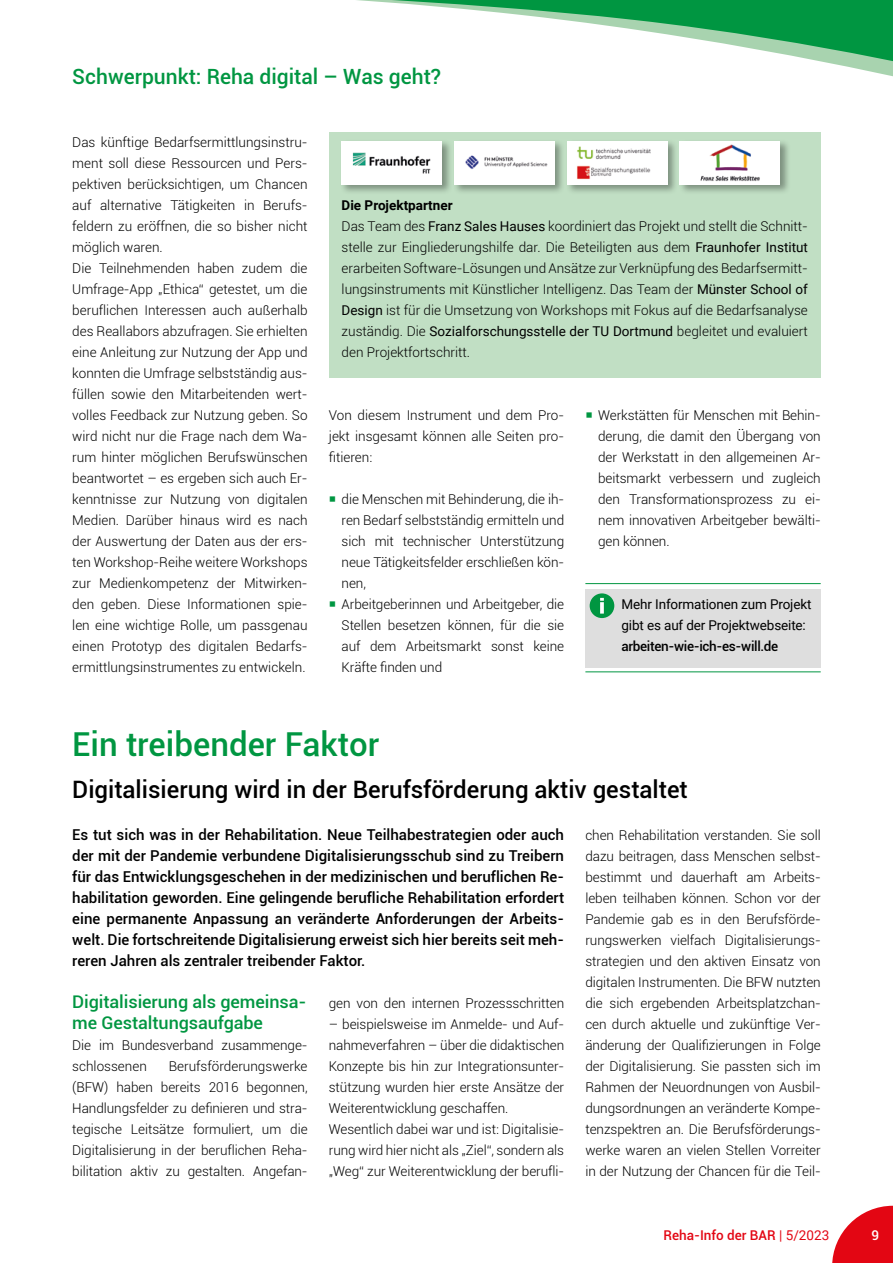
<style>
.page{position:relative;width:893px;height:1263px;background:#fff}
.page>*{position:absolute;margin:0;border:0;box-sizing:border-box;transform-origin:0 0}
.Headline{font:500 33px "Roboto";color:#009641}
.Subhead{font:500 24px "Roboto";color:#000}
.Rubrikentitel{font:500 21px "Roboto";color:#009641}
.Fließtext_9_pt_Block{font:500 17.55px/21px "Roboto";letter-spacing:-.005em;color:#009641}
.Vorspann{font:500 15px/21px "Roboto";color:#000;text-align:justify}
.Fließtext_9_pt_Block-2{font:300 13.5px/21px "Roboto";letter-spacing:-.005em;color:#000;text-align:justify}
.Infokasten{font:13.5px/21px "Roboto";letter-spacing:-.01em;color:#000}
.t1{font:500 13.5px "Roboto";color:#e30613}
.Fließtext_9_pt_Block-3{font:700 13.5px "Roboto";color:#000}
.t2{font:500 13.5px "Roboto";color:#fff}
.s1{font-weight:400}
.s2{color:#009641}
.s3{font-weight:500}
</style>
<div class="page">
<svg style="left:832px;top:1206px;width:61px;height:57px"></svg>
<svg style="left:357px;top:0;width:536px;height:77px"></svg>
<div style="left:585px;top:588px;width:236px;height:79px;background:#dedede"></div>
<hr style="left:585px;top:583px;width:236px;height:1px;background:#009641">
<hr style="left:585px;top:671px;width:236px;height:1px;background:#009641">
<div style="left:590px;top:593px;width:24px;height:25px;background:#009641;border-radius:50%"></div>
<svg style="left:600px;top:602px;width:4px;height:12px"></svg>
<svg style="left:600px;top:598px;width:4px;height:3px"></svg>
<div style="left:329px;top:133px;width:492px;height:245px;background:#c1dfc4"></div>
<div style="left:340px;top:139px;width:113px;height:56px;background:#000;opacity:.35"></div>
<img style="left:342px;top:141px;width:100px;height:43px">
<div style="left:453px;top:139px;width:112px;height:56px;background:#000;opacity:.35"></div>
<img style="left:454px;top:141px;width:100px;height:43px">
<div style="left:566px;top:139px;width:112px;height:56px;background:#000;opacity:.35"></div>
<img style="left:567px;top:141px;width:100px;height:43px">
<div style="left:678px;top:139px;width:113px;height:56px;background:#000;opacity:.35"></div>
<img style="left:680px;top:141px;width:100px;height:43px">
<h1 class="Rubrikentitel" style="left:72px;top:62px;width:370px">Schwerpunkt: Reha digital – Was geht?</h1>
<p class="Fließtext_9_pt_Block-2" style="left:72px;top:131px;width:237px">Das künftige Bedarfsermittlungsinstru&shy;ment soll diese Ressourcen und Pers&shy;pektiven berücksichtigen, um Chancen auf alternative Tätigkeiten in Berufs&shy;feldern zu eröffnen, die so bisher nicht möglich waren.</p>
<p class="Fließtext_9_pt_Block-2" style="left:72px;top:257px;width:237px">Die Teilnehmenden haben zudem die Umfrage-App „Ethica“ getestet, um die beruflichen Interessen auch außerhalb des Reallabors abzufragen. Sie erhielten eine Anleitung zur Nutzung der App und konnten die Umfrage selbstständig aus&shy;füllen sowie den Mitarbeitenden wert&shy;volles Feedback zur Nutzung geben. So wird nicht nur die Frage nach dem Wa&shy;rum hinter möglichen Berufswünschen beantwortet – es ergeben sich auch Er&shy;kenntnisse zur Nutzung von digitalen Medien. Darüber hinaus wird es nach der Auswertung der Daten aus der ers&shy;ten Workshop-Reihe weitere Workshops zur Medienkompetenz der Mitwirken&shy;den geben. Diese Informationen spie&shy;len eine wichtige Rolle, um passgenau einen Prototyp des digitalen Bedarfs&shy;ermittlungsinstrumentes zu entwickeln.</p>
<p class="Fließtext_9_pt_Block-3" style="left:342px;top:196px;width:113px">Die Projektpartner</p>
<p class="Fließtext_9_pt_Block-2" style="left:342px;top:215px;width:468px">Das Team des <span class="s1">Franz Sales Hauses</span> koordiniert das Projekt und stellt die Schnitt&shy;stelle zur Eingliederungshilfe dar. Die Beteiligten aus dem <span class="s1">Fraunhofer Institut </span>erarbeiten Software-Lösungen und Ansätze zur Verknüpfung des Bedarfsermitt&shy;lungsinstruments mit Künstlicher Intelligenz. Das Team der <span class="s1">Münster School of Design</span> ist für die Umsetzung von Workshops mit Fokus auf die Bedarfsanalyse zuständig. Die <span class="s1">Sozialforschungsstelle der TU Dortmund</span> begleitet und evaluiert den Projektfortschritt.</p>
<p class="Fließtext_9_pt_Block-2" style="left:329px;top:404px;width:237px">Von diesem Instrument und dem Pro&shy;jekt insgesamt können alle Seiten pro&shy;fitieren:</p>
<p class="Fließtext_9_pt_Block-2" style="left:329px;top:488px;width:237px"><span class="s2">○</span> die Menschen mit Behinderung, die ih-</p>
<p class="Fließtext_9_pt_Block-2" style="left:342px;top:509px;width:224px">ren Bedarf selbstständig ermitteln und sich mit technischer Unterstützung neue Tätigkeitsfelder erschließen kön&shy;nen,</p>
<p class="Fließtext_9_pt_Block-2" style="left:329px;top:593px;width:237px"><span class="s2">○</span> Arbeitgeberinnen und Arbeitgeber, die</p>
<p class="Fließtext_9_pt_Block-2" style="left:342px;top:614px;width:224px">Stellen besetzen können, für die sie auf dem Arbeitsmarkt sonst keine Kräfte finden und</p>
<p class="Fließtext_9_pt_Block-2" style="left:585px;top:404px;width:237px"><span class="s2">○</span> Werkstätten für Menschen mit Behin-</p>
<p class="Fließtext_9_pt_Block-2" style="left:598px;top:425px;width:224px">derung, die damit den Übergang von der Werkstatt in den allgemeinen Ar&shy;beitsmarkt verbessern und zugleich den Transformationsprozess zu ei&shy;nem innovativen Arbeitgeber bewälti&shy;gen können.</p>
<p class="Infokasten" style="left:621px;top:593px;width:191px">Mehr Informationen zum Projekt gibt es auf der Projektwebseite: <span class="s3">arbeiten-wie-ich-es-will.de</span></p>
<h3 class="Headline" style="left:72px;top:721px;width:309px">Ein treibender Faktor</h3>
<h2 class="Subhead" style="left:72px;top:773px;width:617px">Digitalisierung wird in der Berufsförderung aktiv gestaltet</h2>
<p class="Vorspann" style="left:72px;top:824px;width:493px">Es tut sich was in der Rehabilitation. Neue Teilhabestrategien oder auch der mit der Pandemie verbundene Digitalisierungsschub sind zu Treibern für das Entwicklungsgeschehen in der medizinischen und beruflichen Re&shy;habilitation geworden. Eine gelingende berufliche Rehabilitation erfordert eine permanente Anpassung an veränderte Anforderungen der Arbeits&shy;welt. Die fortschreitende Digitalisierung erweist sich hier bereits seit meh&shy;reren Jahren als zentraler treibender Faktor.</p>
<p class="Fließtext_9_pt_Block-2" style="left:585px;top:824px;width:237px">chen Rehabilitation verstanden. Sie soll dazu beitragen, dass Menschen selbst&shy;bestimmt und dauerhaft am Arbeits&shy;leben teilhaben können. Schon vor der Pandemie gab es in den Berufsförde&shy;rungswerken vielfach Digitalisierungs&shy;strategien und den aktiven Einsatz von digitalen Instrumenten. Die BFW nutzten die sich ergebenden Arbeitsplatzchan&shy;cen durch aktuelle und zukünftige Ver&shy;änderung der Qualifizierungen in Folge der Digitalisierung. Sie passten sich im Rahmen der Neuordnungen von Ausbil&shy;dungsordnungen an veränderte Kompe&shy;tenzspektren an. Die Berufsförderungs&shy;werke waren an vielen Stellen Vorreiter in der Nutzung der Chancen für die Teil-</p>
<p class="Fließtext_9_pt_Block" style="left:72px;top:991px;width:236px">Digitalisierung als gemeinsa&shy;me Gestaltungsaufgabe</p>
<p class="Fließtext_9_pt_Block-2" style="left:72px;top:1034px;width:237px">Die im Bundesverband zusammenge&shy;schlossenen</p>
<p class="Fließtext_9_pt_Block-2" style="left:329px;top:992px;width:237px">gen von den internen Prozessschritten</p>
<p class="Fließtext_9_pt_Block-2" style="left:329px;top:1013px;width:237px">– beispielsweise im Anmelde- und Auf&shy;nahmeverfahren – über die didaktischen Konzepte bis hin zur Integrationsunter&shy;stützung wurden hier erste Ansätze der Weiterentwicklung geschaffen.</p>
<p class="Fließtext_9_pt_Block-2" style="left:329px;top:1118px;width:237px">Wesentlich dabei war und ist: Digitalisie&shy;rung wird hier nicht als „Ziel“, sondern als „Weg“ zur Weiterentwicklung der berufli-</p>
<p class="Fließtext_9_pt_Block-2" style="left:72px;top:1055px;width:237px;text-indent:97px">Berufsförderungswerke (BFW) haben bereits 2016 begonnen, Handlungsfelder zu definieren und stra&shy;tegische Leitsätze formuliert, um die Digitalisierung in der beruflichen Reha&shy;bilitation aktiv zu gestalten. Angefan-</p>
<p class="t1" style="left:663px;top:1225px;width:167px">Reha-Info der BAR <span class="s1">| 5/2023</span></p>
<p class="t2" style="left:871px;top:1225px;width:9px">9</p>
</div>
